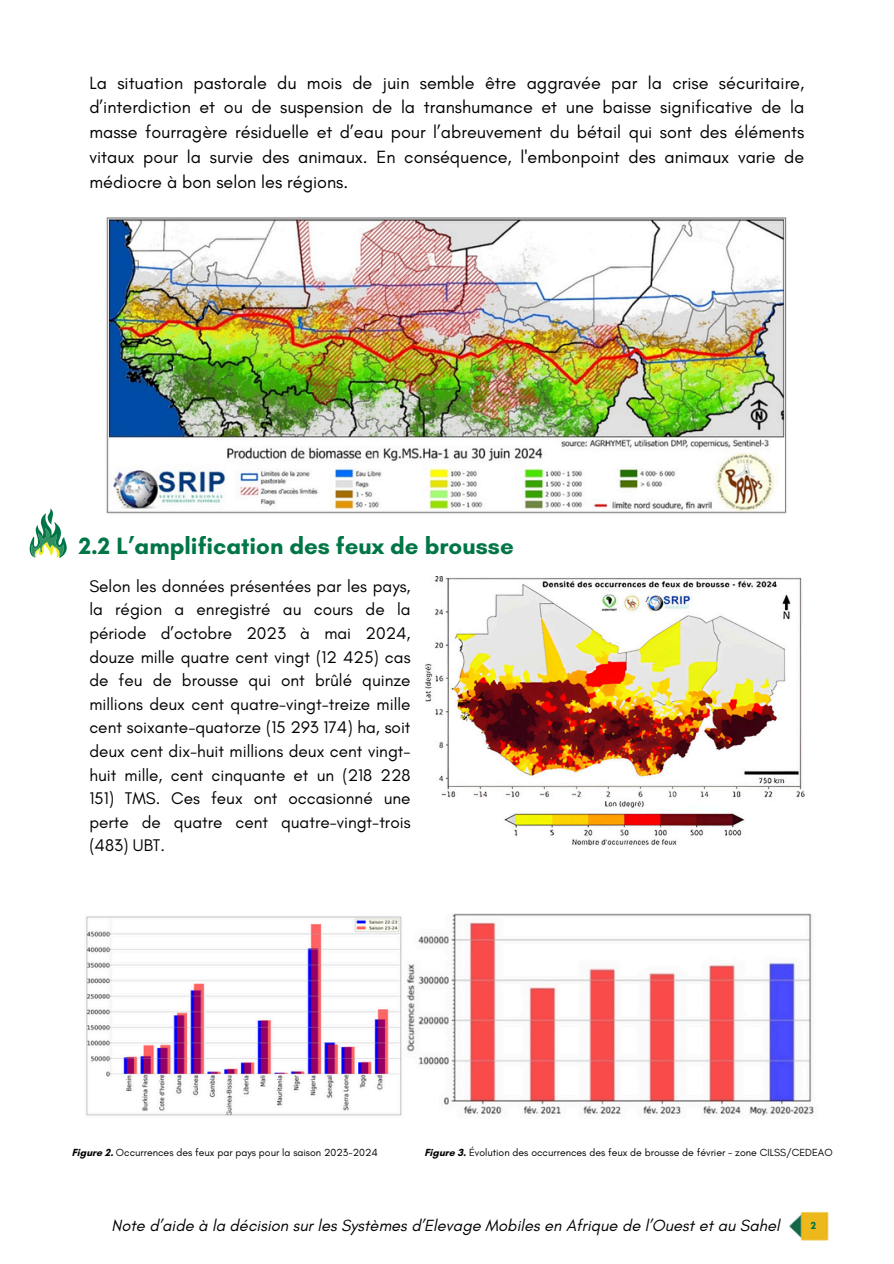
<style>
.page{position:relative;width:894px;height:1264px;background:#fff}
.page>*{position:absolute;margin:0;border:0;box-sizing:border-box;transform-origin:0 0}
.t1{font:700 24px "Glacial Indifference";color:#007646}
.t2{font:18px/24.8px "Glacial Indifference";color:#000;text-align:justify}
.t3{font:17.1px/23.5px "Glacial Indifference";color:#000;text-align:justify}
.t4{font:italic 16.5px "Glacial Indifference";color:#000}
.t5{font:10.5px "Glacial Indifference";color:#000}
.t6{font:700 10.5px "Glacial Indifference";color:#007646}
.s1{font-weight:700}
</style>
<div class="page">
<img style="left:106px;top:217px;width:681px;height:297px">
<img style="left:426px;top:576px;width:378px;height:269px">
<img style="left:86px;top:913px;width:728px;height:203px">
<img style="left:789px;top:1211px;width:40px;height:30px">
<svg style="left:29px;top:508px;width:38px;height:50px"></svg>
<h2 class="t2" style="left:89px;top:70px;width:716px">La situation pastorale du mois de juin semble être aggravée par la crise sécuritaire, d’interdiction et ou de suspension de la transhumance et une baisse significative de la masse fourragère résiduelle et d’eau pour l’abreuvement du bétail qui sont des éléments vitaux pour la survie des animaux. En conséquence, l'embonpoint des animaux varie de médiocre à bon selon les régions.</h2>
<p class="t1" style="left:79px;top:531px;width:436px">2.2 L’amplification des feux de brousse</p>
<p class="t3" style="left:89px;top:574px;width:322px">Selon les données présentées par les pays, la région a enregistré au cours de la période d’octobre 2023 à mai 2024, douze mille quatre cent vingt (12 425) cas de feu de brousse qui ont brûlé quinze millions deux cent quatre-vingt-treize mille cent soixante-quatorze (15 293 174) ha, soit deux cent dix-huit millions deux cent vingt&shy;huit mille, cent cinquante et un (218 228<br>151) TMS. Ces feux ont occasionné une perte de quatre cent quatre-vingt-trois (483) UBT.</p>
<p class="t5" style="left:72px;top:1145px;width:307px"><span class="s1">Figure 2.</span> Occurrences des feux par pays pour la saison 2023-2024</p>
<p class="t5" style="left:424px;top:1145px;width:409px"><span class="s1">Figure 3.</span> Évolution des occurrences des feux de brousse de février - zone CILSS/CEDEAO</p>
<h2 class="t4" style="left:111px;top:1214px;width:669px">Note d’aide à la décision sur les Systèmes d’Elevage Mobiles en Afrique de l’Ouest et au Sahel</h2>
<p class="t6" style="left:810px;top:1218px;width:7px">2</p>
</div>
